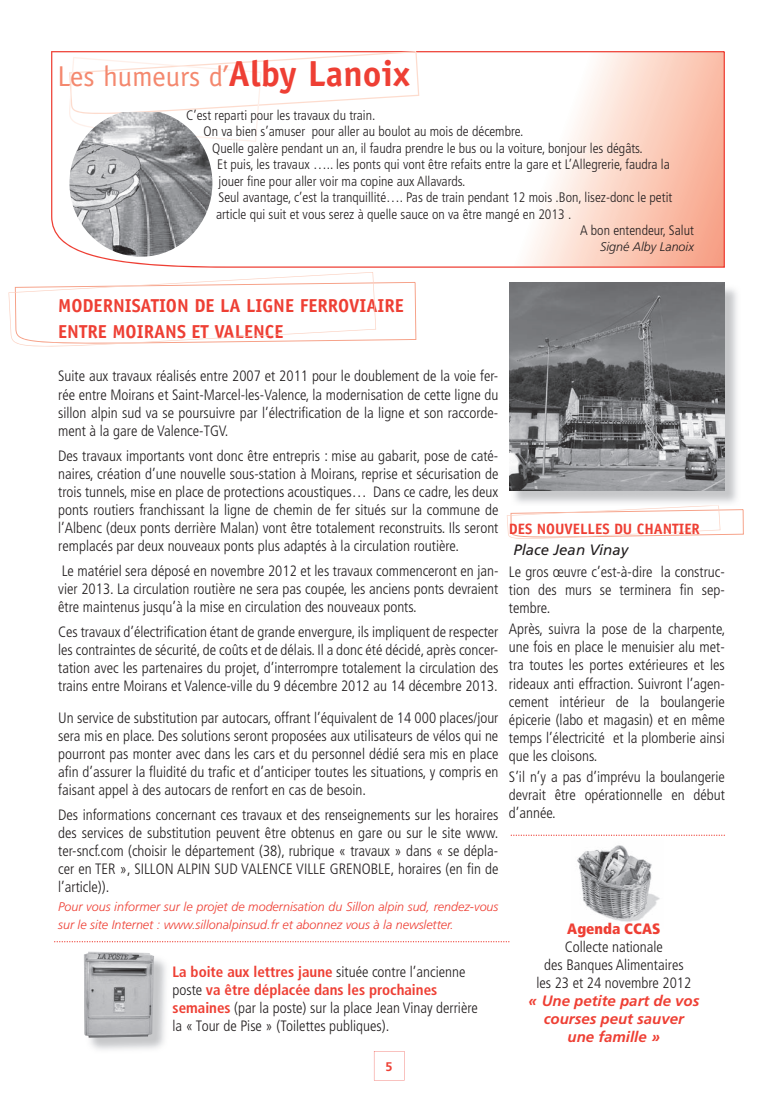
<style>
.page{position:relative;width:776px;height:1095px;background:#fff}
.page>*{position:absolute;margin:0;border:0;box-sizing:border-box;transform-origin:0 0}
.t1{font:28.75px "Officina Sans";color:#f4886e}
.t2{font:700 18.75px/26px "Officina Sans";color:#ee3f34}
.t3{font:300 condensed 15px/18px "Frutiger";color:#231f20;text-align:justify}
.t4{font:italic 700 15px/18px "Frutiger";color:#ee3f34;text-align:center}
.t5{font:700 15px "Officina Sans";color:#ee3f34}
.t6{font:italic 15px "Frutiger";color:#231f20}
.t7{font:900 condensed 15px "Frutiger";color:#ee3f34}
.t8{font:300 condensed 13.75px "Frutiger";color:#231f20}
.t9{font:italic 300 12.5px/18px "Frutiger";color:#ee3f34}
.t10{font:italic 300 12.5px "Frutiger";color:#231f20}
.t11{font:700 12.5px "Frutiger";color:#ee3f34}
.s1{font-weight:700;font-size:36.25px;color:#ee3f34}
.s2{font-weight:700;color:#ee3f34}
</style>
<div class="page">
<svg style="left:51px;top:51px;width:673px;height:217px"></svg>
<svg style="left:69px;top:51px;width:350px;height:91px"></svg>
<svg style="left:374px;top:1051px;width:30px;height:29px"></svg>
<img style="left:69px;top:112px;width:143px;height:145px">
<svg style="left:8px;top:272px;width:408px;height:75px"></svg>
<img style="left:511px;top:284px;width:226px;height:219px">
<svg style="left:507px;top:505px;width:236px;height:34px"></svg>
<img style="left:509px;top:282px;width:215px;height:208px">
<img style="left:577px;top:845px;width:83px;height:77px">
<svg style="left:511px;top:834px;width:213px;height:1px"></svg>
<svg style="left:54px;top:941px;width:455px;height:1px"></svg>
<img style="left:84px;top:951px;width:70px;height:86px">
<h1 class="t1" style="left:57px;top:60px;width:354px">Les humeurs d’<span class="s1">Alby Lanoix</span></h1>
<p class="t8" style="left:186px;top:107px;width:191px">C’est reparti pour les travaux du train.</p>
<p class="t8" style="left:203px;top:124px;width:321px">On va bien s’amuser pour aller au boulot au mois de décembre.</p>
<p class="t8" style="left:212px;top:140px;width:432px">Quelle galère pendant un an, il faudra prendre le bus ou la voiture, bonjour les dégâts.</p>
<p class="t8" style="left:217px;top:157px;width:454px">Et puis, les travaux ….. les ponts qui vont être refaits entre la gare et L’Allegrerie, faudra la</p>
<p class="t8" style="left:218px;top:173px;width:248px">jouer fine pour aller voir ma copine aux Allavards.</p>
<p class="t8" style="left:218px;top:190px;width:455px">Seul avantage, c’est la tranquillité…. Pas de train pendant 12 mois .Bon, lisez-donc le petit</p>
<p class="t8" style="left:216px;top:206px;width:357px">article qui suit et vous serez à quelle sauce on va être mangé en 2013 .</p>
<p class="t8" style="left:580px;top:223px;width:115px">A bon entendeur, Salut</p>
<p class="t10" style="left:600px;top:239px;width:95px">Signé Alby Lanoix</p>
<p class="t2" style="left:58px;top:293px;width:347px">MODERNISATION DE LA LIGNE FERROVIAIRE<br>ENTRE MOIRANS ET VALENCE</p>
<p class="t3" style="left:58px;top:367px;width:441px">Suite aux travaux réalisés entre 2007 et 2011 pour le doublement de la voie fer&shy;rée entre Moirans et Saint-Marcel-les-Valence, la modernisation de cette ligne du sillon alpin sud va se poursuivre par l’électrification de la ligne et son raccorde&shy;ment à la gare de Valence-TGV.</p>
<p class="t3" style="left:58px;top:446px;width:441px">Des travaux importants vont donc être entrepris : mise au gabarit, pose de caté&shy;naires, création d’une nouvelle sous-station à Moirans, reprise et sécurisation de trois tunnels, mise en place de protections acoustiques… Dans ce cadre, les deux ponts routiers franchissant la ligne de chemin de fer situés sur la commune de l’Albenc (deux ponts derrière Malan) vont être totalement reconstruits. Ils seront remplacés par deux nouveaux ponts plus adaptés à la circulation routière.</p>
<p class="t3" style="left:58px;top:561px;width:441px">Le matériel sera déposé en novembre 2012 et les travaux commenceront en jan&shy;vier 2013. La circulation routière ne sera pas coupée, les anciens ponts devraient être maintenus jusqu’à la mise en circulation des nouveaux ponts.</p>
<p class="t3" style="left:58px;top:622px;width:441px">Ces travaux d’électrification étant de grande envergure, ils impliquent de respecter les contraintes de sécurité, de coûts et de délais. Il a donc été décidé, après concer&shy;tation avec les partenaires du projet, d’interrompre totalement la circulation des trains entre Moirans et Valence-ville du 9 décembre 2012 au 14 décembre 2013.</p>
<p class="t3" style="left:58px;top:709px;width:441px">Un service de substitution par autocars, offrant l’équivalent de 14 000 places/jour sera mis en place. Des solutions seront proposées aux utilisateurs de vélos qui ne pourront pas monter avec dans les cars et du personnel dédié sera mis en place afin d’assurer la fluidité du trafic et d’anticiper toutes les situations, y compris en faisant appel à des autocars de renfort en cas de besoin.</p>
<p class="t3" style="left:58px;top:806px;width:441px">Des informations concernant ces travaux et des renseignements sur les horaires des services de substitution peuvent être obtenus en gare ou sur le site www. ter-sncf.com (choisir le département (38), rubrique « travaux » dans « se dépla&shy;cer en TER », SILLON ALPIN SUD VALENCE VILLE GRENOBLE, horaires (en fin de l’article)).</p>
<p class="t9" style="left:58px;top:897px;width:441px">Pour vous informer sur le projet de modernisation du Sillon alpin sud, rendez-vous sur le site Internet : www.sillonalpinsud.fr et abonnez vous à la newsletter.</p>
<p class="t3" style="left:172px;top:963px;width:307px;text-align:left"><span class="s2">La boite aux lettres jaune</span> située contre l’ancienne poste <span class="s2">va être déplacée dans les prochaines semaines</span> (par la poste) sur la place Jean Vinay derrière la « Tour de Pise » (Toilettes publiques).</p>
<p class="t11" style="left:385px;top:1059px;width:8px">5</p>
<p class="t5" style="left:509px;top:519px;width:192px">DES NOUVELLES DU CHANTIER</p>
<p class="t6" style="left:513px;top:541px;width:116px">Place Jean Vinay</p>
<p class="t3" style="left:509px;top:563px;width:217px">Le gros œuvre c’est-à-dire la construc&shy;tion des murs se terminera fin sep&shy;tembre.</p>
<p class="t3" style="left:509px;top:620px;width:218px">Après, suivra la pose de la charpente, une fois en place le menuisier alu met&shy;tra toutes les portes extérieures et les rideaux anti effraction. Suivront l’agen&shy;cement intérieur de la boulangerie épicerie (labo et magasin) et en même temps l’électricité et la plomberie ainsi que les cloisons.</p>
<p class="t3" style="left:509px;top:768px;width:217px">S’il n’y a pas d’imprévu la boulangerie devrait être opérationnelle en début d’année.</p>
<p class="t7" style="left:567px;top:919px;width:95px">Agenda CCAS</p>
<p class="t3" style="left:536px;top:937px;width:156px;text-align:center">Collecte nationale<br>des Banques Alimentaires les 23 et 24 novembre 2012</p>
<p class="t4" style="left:528px;top:991px;width:172px">« Une petite part de vos courses peut sauver<br>une famille »</p>
</div>
